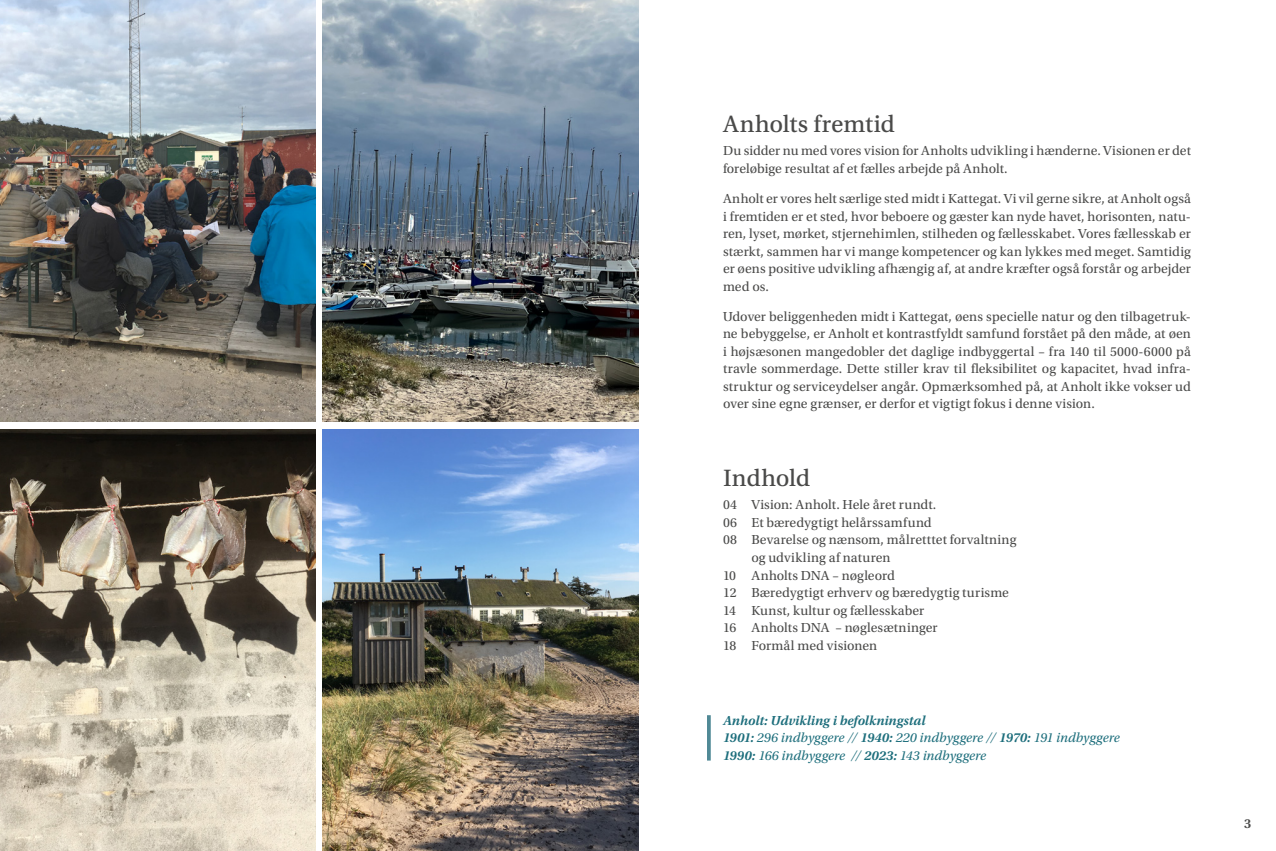
<style>
.page{position:relative;width:1276px;height:851px;background:#fff}
.page>*{position:absolute;margin:0;border:0;box-sizing:border-box;transform-origin:0 0}
.t1{font:25px "Utopia Std Capt";letter-spacing:-.01em;color:#4a4a49}
.t2{font:13.75px/17.5px "Utopia Std";letter-spacing:.005em;color:#4a4a49;text-align:justify}
.t3{font:italic 13.75px/17.5px "Utopia Std";letter-spacing:.005em;color:#1d6e7c}
.t4{font:600 13.75px "Utopia Std";color:#4a4a49}
.s1{font-weight:600}
</style>
<div class="page">
<img style="left:0;top:429px;width:315px;height:421px">
<img style="left:322px;top:429px;width:316px;height:421px">
<img style="left:0;top:0;width:315px;height:422px">
<img style="left:323px;top:0;width:315px;height:422px">
<svg style="left:707px;top:715px;width:4px;height:45px"></svg>
<h1 class="t1" style="left:723px;top:110px;width:173px">Anholts fremtid</h1>
<p class="t2" style="left:723px;top:142px;width:469px">Du sidder nu med vores vision for Anholts udvikling i hænderne. Visionen er det foreløbige resultat af et fælles arbejde på Anholt.</p>
<p class="t2" style="left:723px;top:190px;width:469px">Anholt er vores helt særlige sted midt i Kattegat. Vi vil gerne sikre, at Anholt også i fremtiden er et sted, hvor beboere og gæster kan nyde havet, horisonten, natu&shy;ren, lyset, mørket, stjernehimlen, stilheden og fællesskabet. Vores fællesskab er stærkt, sammen har vi mange kompetencer og kan lykkes med meget. Samtidig er øens positive udvikling afhængig af, at andre kræfter også forstår og arbejder med os.</p>
<p class="t2" style="left:723px;top:307px;width:469px">Udover beliggenheden midt i Kattegat, øens specielle natur og den tilbagetruk&shy;ne bebyggelse, er Anholt et kontrastfyldt samfund forstået på den måde, at øen i højsæsonen mangedobler det daglige indbyggertal – fra 140 til 5000-6000 på travle sommerdage. Dette stiller krav til fleksibilitet og kapacitet, hvad infra&shy;struktur og serviceydelser angår. Opmærksomhed på, at Anholt ikke vokser ud over sine egne grænser, er derfor et vigtigt fokus i denne vision.</p>
<h1 class="t1" style="left:723px;top:464px;width:89px">Indhold</h1>
<p class="t2" style="left:723px;top:496px;width:215px">04 Vision: Anholt. Hele året rundt.</p>
<p class="t2" style="left:723px;top:514px;width:210px">06 Et bæredygtigt helårssamfund</p>
<p class="t2" style="left:723px;top:531px;width:295px">08 Bevarelse og nænsom, målretttet forvaltning</p>
<p class="t2" style="left:751px;top:549px;width:141px">og udvikling af naturen</p>
<p class="t2" style="left:723px;top:566px;width:173px">10 Anholts DNA – nøgleord</p>
<p class="t2" style="left:723px;top:584px;width:287px">12 Bæredygtigt erhverv og bæredygtig turisme</p>
<p class="t2" style="left:723px;top:601px;width:203px">14 Kunst, kultur og fællesskaber</p>
<p class="t2" style="left:723px;top:619px;width:216px">16 Anholts DNA – nøglesætninger</p>
<p class="t2" style="left:723px;top:636px;width:156px">18 Formål med visionen</p>
<p class="t3" style="left:723px;top:711px;width:398px"><span class="s1">Anholt: Udvikling i befolkningstal<br>1901:</span> 296 indbyggere // <span class="s1">1940:</span> 220 indbyggere // <span class="s1">1970:</span> 191 indbyggere<br><span class="s1">1990:</span> 166 indbyggere // <span class="s1">2023:</span> 143 indbyggere</p>
<p class="t4" style="left:1244px;top:815px;width:9px">3</p>
</div>
